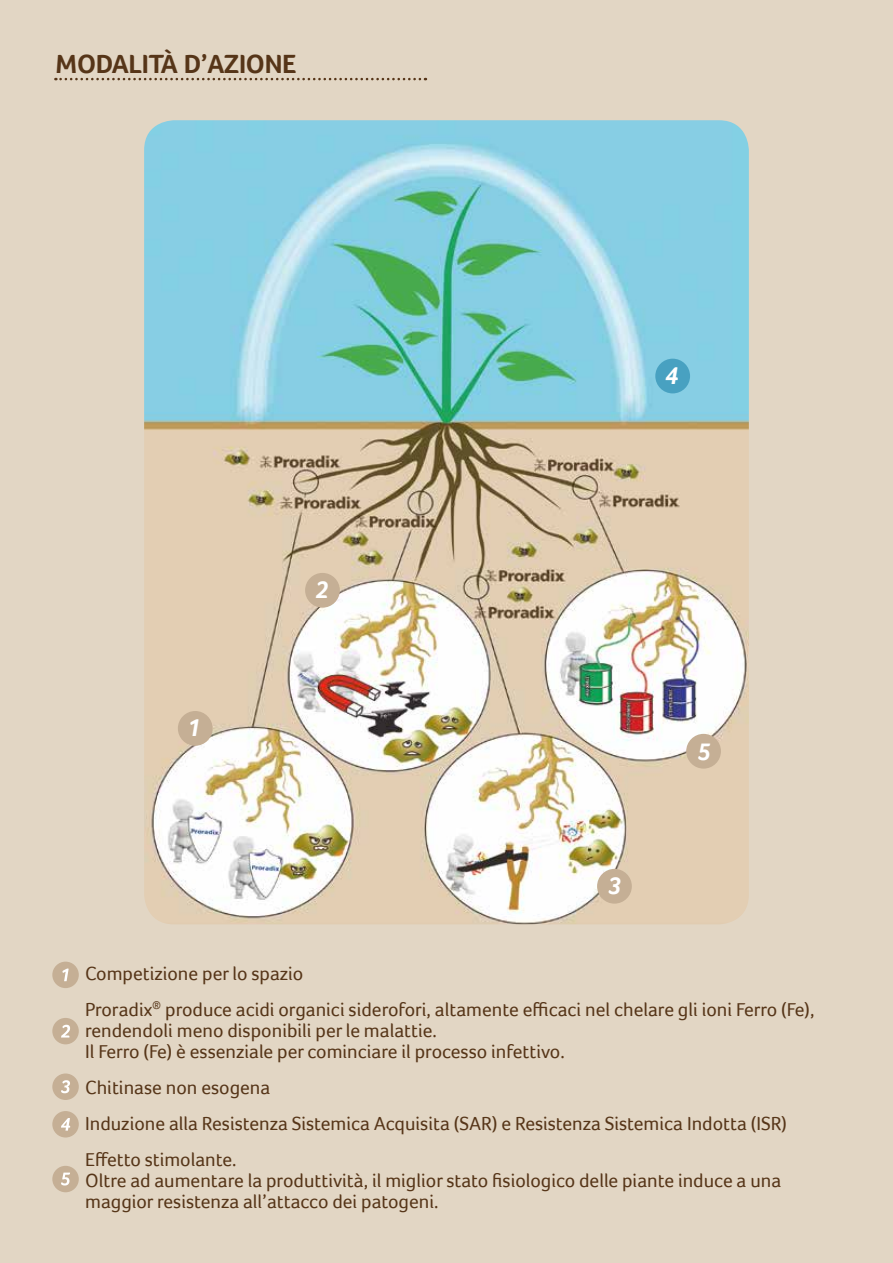
<style>
.page{position:relative;width:893px;height:1263px;background:#e2d6c4}
.page>*{position:absolute;margin:0;border:0;box-sizing:border-box;transform-origin:0 0}
.t1{font:700 27px "Foco";letter-spacing:-.01em;color:#563518}
.t2{font:italic 700 25.05px "Foco";color:#fff}
.t3{font:19.5px/36px "Foco";color:#563518}
</style>
<div class="page">
<img style="left:144px;top:120px;width:605px;height:804px">
<div style="left:178px;top:711px;width:35px;height:35px;background:#c5af95;border-radius:50%"></div>
<div style="left:305px;top:573px;width:35px;height:35px;background:#c5af95;border-radius:50%"></div>
<div style="left:597px;top:869px;width:35px;height:35px;background:#c5af95;border-radius:50%"></div>
<div style="left:655px;top:359px;width:35px;height:34px;background:#48a1c1;border-radius:50%"></div>
<div style="left:686px;top:734px;width:35px;height:35px;background:#c5af95;border-radius:50%"></div>
<div style="left:52px;top:1018px;width:27px;height:26px;background:#c5af95;border-radius:50%"></div>
<svg style="left:61px;top:1025px;width:9px;height:12px"></svg>
<div style="left:52px;top:1073px;width:27px;height:27px;background:#c5af95;border-radius:50%"></div>
<svg style="left:61px;top:1080px;width:9px;height:13px"></svg>
<div style="left:52px;top:962px;width:27px;height:26px;background:#c5af95;border-radius:50%"></div>
<svg style="left:62px;top:968px;width:7px;height:13px"></svg>
<div style="left:52px;top:1111px;width:27px;height:26px;background:#c5af95;border-radius:50%"></div>
<svg style="left:61px;top:1118px;width:9px;height:12px"></svg>
<div style="left:52px;top:1166px;width:27px;height:26px;background:#c5af95;border-radius:50%"></div>
<svg style="left:61px;top:1172px;width:9px;height:13px"></svg>
<svg style="left:55px;top:78px;width:371px;height:2px"></svg>
<h1 class="t1" style="left:56px;top:48px;width:242px">MODALITÀ D’AZIONE</h1>
<p class="t2" style="left:187px;top:713px;width:15px">1</p>
<p class="t2" style="left:315px;top:574px;width:15px">2</p>
<p class="t2" style="left:665px;top:360px;width:15px">4</p>
<p class="t2" style="left:608px;top:871px;width:15px">3</p>
<p class="t2" style="left:697px;top:736px;width:15px">5</p>
<p class="t3" style="left:85px;top:955px;width:731px">Competizione per lo spazio<br>Proradix<sup>®</sup> produce acidi organici siderofori, altamente efficaci nel chelare gli ioni Ferro (Fe),</p>
<p class="t3" style="left:85px;top:1019px;width:481px;line-height:21px">rendendoli meno disponibili per le malattie.<br>Il Ferro (Fe) è essenziale per cominciare il processo infettivo.</p>
<p class="t3" style="left:85px;top:1069px;width:703px">Chitinase non esogena<br>Induzione alla Resistenza Sistemica Acquisita (SAR) e Resistenza Sistemica Indotta (ISR)<br>Effetto stimolante.</p>
<p class="t3" style="left:85px;top:1169px;width:698px;line-height:21px">Oltre ad aumentare la produttività, il miglior stato fisiologico delle piante induce a una maggior resistenza all’attacco dei patogeni.</p>
</div>
